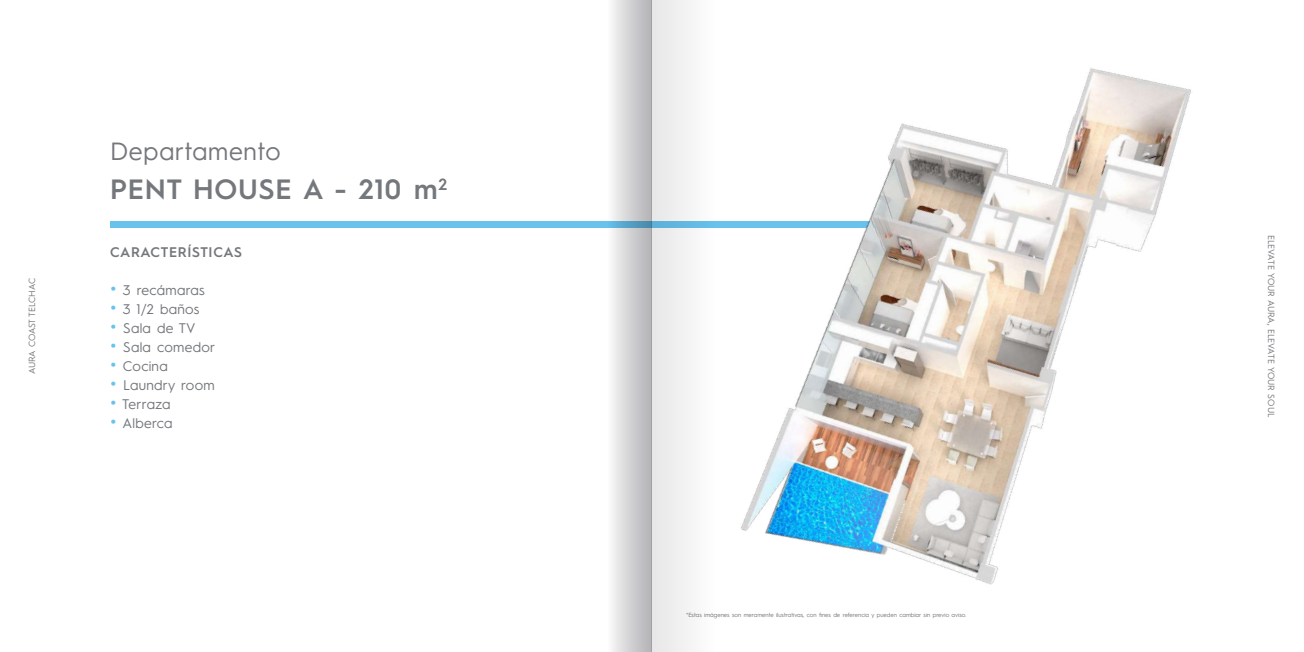
<style>
.page{position:relative;width:1304px;height:652px;background:#fff}
.page>*{position:absolute;margin:0;border:0;box-sizing:border-box;transform-origin:0 0}
.t1{font:600 28px "Hurme Geometric Sans 1";letter-spacing:.03em;color:#74777b}
.t2{font:25px "Hurme Geometric Sans 1";letter-spacing:.03em;color:#74777b}
.t3{font:14px "Hurme Geometric Sans 1";letter-spacing:.02em;color:#74777b}
.t4{font:600 14px "Hurme Geometric Sans 1";letter-spacing:.045em;color:#74777b}
.t5{font:9px "Hurme Geometric Sans 1";color:#74777b}
.t6{font:9px "Hurme Geometric Sans 1";letter-spacing:-.02em;color:#74777b}
.t7{font:6px "Hurme Geometric Sans 1";color:#74777b}
.s1{font-size:25px;color:#68c2ec}
</style>
<div class="page">
<div style="left:110px;top:221px;width:797px;height:7px;background:#68c2ec"></div>
<img style="left:741px;top:68px;width:450px;height:517px">
<svg style="left:612px;top:0;width:40px;height:652px;background:#d0d0d2"></svg>
<div style="left:652px;top:0;width:88px;height:652px;background:linear-gradient(to right,#e8e8e9,#fff)"></div>
<h3 class="t6" style="left:26px;top:374px;width:98px;rotate:-90deg">AURA COAST TELCHAC</h3>
<h2 class="t2" style="left:110px;top:134px;width:172px">Departamento</h2>
<h1 class="t1" style="left:110px;top:170px;width:339px">PENT HOUSE A - 210 m<sup>2</sup></h1>
<h3 class="t4" style="left:110px;top:243px;width:133px">CARACTERÍSTICAS</h3>
<h3 class="t3" style="left:110px;top:281px;width:96px"><span class="s1">•</span> 3 recámaras</h3>
<h3 class="t3" style="left:110px;top:300px;width:91px"><span class="s1">•</span> 3 1/2 baños</h3>
<h3 class="t3" style="left:110px;top:319px;width:87px"><span class="s1">•</span> Sala de TV</h3>
<h3 class="t3" style="left:110px;top:338px;width:107px"><span class="s1">•</span> Sala comedor</h3>
<h3 class="t3" style="left:110px;top:357px;width:59px"><span class="s1">•</span> Cocina</h3>
<h3 class="t3" style="left:110px;top:376px;width:106px"><span class="s1">•</span> Laundry room</h3>
<h3 class="t3" style="left:110px;top:395px;width:62px"><span class="s1">•</span> Terraza</h3>
<h3 class="t3" style="left:110px;top:414px;width:64px"><span class="s1">•</span> Alberca</h3>
<p class="t7" style="left:686px;top:611px;width:282px">*Estas imágenes son meramente ilustrativas, con fines de referencia y pueden cambiar sin previo aviso.</p>
<h3 class="t5" style="left:1278px;top:235px;width:184px;rotate:90deg">ELEVATE YOUR AURA, ELEVATE YOUR SOUL</h3>
</div>
